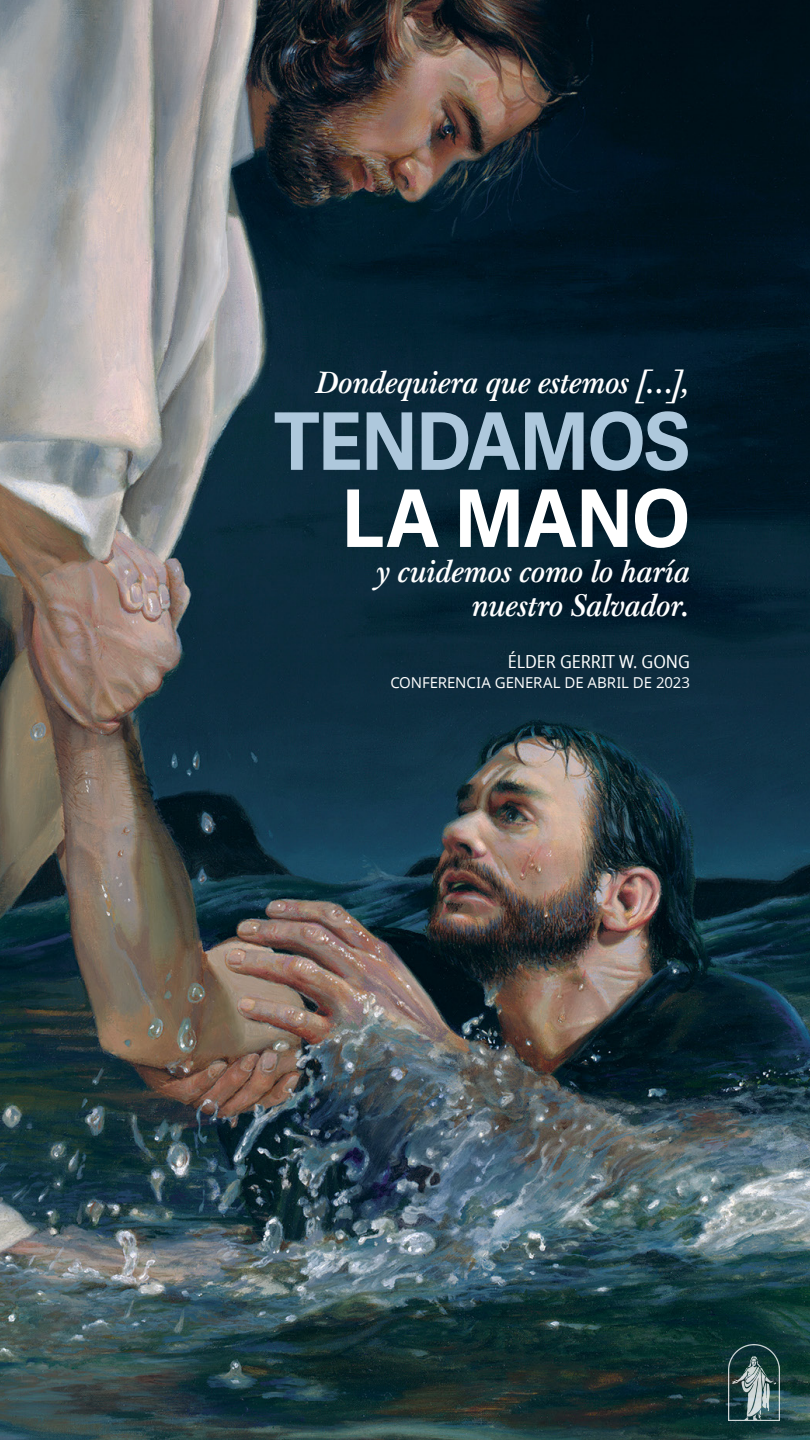
<style>
.page{position:relative;width:810px;height:1440px;background:#fff}
.page>*{position:absolute;margin:0;border:0;box-sizing:border-box;transform-origin:0 0}
.Pull_Quote_Gong{font:700 79.35px/77.1px "Helamlds Lat";letter-spacing:-.015em;color:#aec8dc;text-align:right;scale:.96 1}
.Pull_Quote_Gong-2{font:italic 500 30.08px/34.7px "Mc Kay Prolds Lat";letter-spacing:-.01em;color:#fff;text-align:right;scale:.96 1}
.Side_QT_Citaiton_Soa{font:18px "Dots Solid Condlds Lat";color:#fff}
.Side_QT_Citaiton_Soa-2{font:15px "Dots Solidlds Lat";letter-spacing:-.005em;color:#fff}
.s1{color:#fff}
</style>
<div class="page">
<img style="left:0;top:0;width:810px;height:1440px">
<img style="left:728px;top:1345px;width:52px;height:75px">
<p class="Pull_Quote_Gong-2" style="left:315px;top:365px;width:392px">Dondequiera que estemos […],</p>
<p class="Pull_Quote_Gong" style="left:274px;top:402px;width:435px">TENDAMOS<br><span class="s1">LA MANO</span></p>
<p class="Pull_Quote_Gong-2" style="left:377px;top:554px;width:328px">y cuidemos como lo haría nuestro Salvador.</p>
<p class="Side_QT_Citaiton_Soa" style="left:508px;top:648px;width:184px">ÉLDER GERRIT W. GONG</p>
<p class="Side_QT_Citaiton_Soa-2" style="left:390px;top:672px;width:301px">CONFERENCIA GENERAL DE ABRIL DE 2023</p>
</div>
